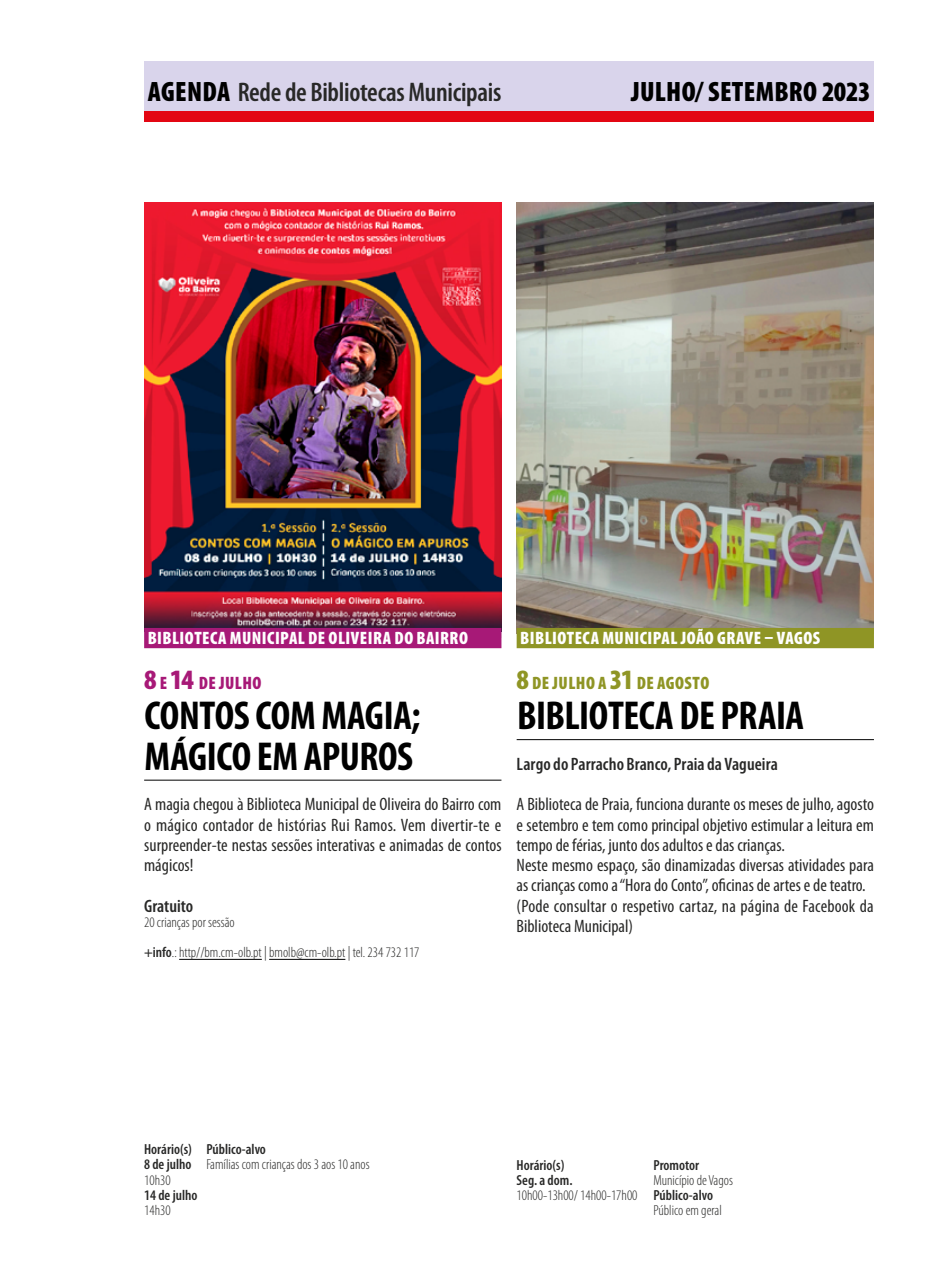
<style>
.page{position:relative;width:925px;height:1276px;background:#fff}
.page>*{position:absolute;margin:0;border:0;box-sizing:border-box;transform-origin:0 0}
.t1{font:700 condensed 40.5px/40.5px "Myriad Pro";letter-spacing:-.01em;color:#000}
.t2{font:900 condensed 28.12px "Myriad Pro";letter-spacing:.01em;color:#000}
.t3{font:600 condensed 27px "Myriad Pro";letter-spacing:-.01em;color:#282827}
.t4{font:condensed 18px/20.2px "Myriad Pro";color:#282827}
.t5{font:900 condensed 18px "Myriad Pro";letter-spacing:.025em;color:#fff}
.t6{font:600 condensed 18px "Myriad Pro";letter-spacing:.005em;color:#282827}
.t7{font:900 condensed 18px "Myriad Pro";letter-spacing:.03em;color:#8f9525}
.t8{font:900 condensed 18px "Myriad Pro";letter-spacing:.025em;color:#a71977}
.t9{font:300 condensed 14.62px/30.4px "Myriad Pro";color:#282827}
.t10{font:600 condensed 14.62px/15.1px "Myriad Pro";color:#282827}
.s1{font-weight:900;font-size:28.12px;color:#000}
.s2{font-size:28.12px}
.s3{font-weight:600}
</style>
<div class="page">
<div style="left:144px;top:61px;width:730px;height:50px;background:#d9d4eb"></div>
<div style="left:144px;top:111px;width:730px;height:11px;background:#e30613"></div>
<img style="left:517px;top:202px;width:357px;height:426px">
<div style="left:517px;top:628px;width:357px;height:20px;background:#8f9525"></div>
<hr style="left:517px;top:739px;width:357px;height:1px;background:#000">
<img style="left:144px;top:203px;width:357px;height:425px">
<div style="left:144px;top:628px;width:357px;height:20px;background:#a71977"></div>
<hr style="left:144px;top:780px;width:357px;height:1px;background:#000">
<hr style="left:179px;top:959px;width:83px;height:1px;background:#000">
<hr style="left:269px;top:959px;width:76px;height:1px;background:#000">
<h3 class="t3" style="left:148px;top:78px;width:355px"><span class="s1">AGENDA</span> Rede de Bibliotecas Municipais</h3>
<h2 class="t2" style="left:631px;top:76px;width:241px">JULHO/ SETEMBRO 2023</h2>
<p class="t5" style="left:148px;top:628px;width:322px">BIBLIOTECA MUNICIPAL DE OLIVEIRA DO BAIRRO</p>
<p class="t8" style="left:144px;top:672px;width:119px"><span class="s2">8</span> E <span class="s2">14</span> DE JULHO</p>
<h1 class="t1" style="left:145px;top:696px;width:278px">CONTOS COM MAGIA;<br>MÁGICO EM APUROS</h1>
<p class="t4" style="left:144px;top:794px;width:359px;text-align:justify">A magia chegou à Biblioteca Municipal de Oliveira do Bairro com o mágico contador de histórias Rui Ramos. Vem divertir-te e surpreender-te nestas sessões interativas e animadas de contos mágicos!</p>
<p class="t6" style="left:144px;top:895px;width:51px">Gratuito</p>
<p class="t9" style="left:144px;top:907px;width:277px">20 crianças por sessão<br><span class="s3">+info</span>.: http//bm.cm-olb.pt | bmolb@cm-olb.pt | tel. 234 732 117</p>
<p class="t5" style="left:520px;top:628px;width:302px">BIBLIOTECA MUNICIPAL JOÃO GRAVE – VAGOS</p>
<p class="t7" style="left:517px;top:672px;width:194px"><span class="s2">8</span> DE JULHO A <span class="s2">31</span> DE AGOSTO</p>
<h1 class="t1" style="left:517px;top:696px;width:289px">BIBLIOTECA DE PRAIA</h1>
<p class="t6" style="left:517px;top:754px;width:263px">Largo do Parracho Branco, Praia da Vagueira</p>
<p class="t4" style="left:517px;top:794px;width:359px">A Biblioteca de Praia, funciona durante os meses de julho, agosto e setembro e tem como principal objetivo estimular a leitura em tempo de férias, junto dos adultos e das crianças.<br>Neste mesmo espaço, são dinamizadas diversas atividades para as crianças como a “Hora do Conto”, oficinas de artes e de teatro. (Pode consultar o respetivo cartaz, na página de Facebook da Biblioteca Municipal)</p>
<p class="t10" style="left:144px;top:1142px;width:49px">Horário(s)<br>8 de julho</p>
<p class="t9" style="left:144px;top:1164px;width:28px">10h30</p>
<p class="t10" style="left:144px;top:1187px;width:55px">14 de julho</p>
<p class="t9" style="left:144px;top:1195px;width:28px">14h30</p>
<p class="t10" style="left:206px;top:1142px;width:61px">Público-alvo</p>
<p class="t9" style="left:206px;top:1149px;width:165px">Famílias com crianças dos 3 aos 10 anos</p>
<p class="t10" style="left:517px;top:1157px;width:57px">Horário(s)<br>Seg. a dom.</p>
<p class="t9" style="left:517px;top:1180px;width:122px">10h00-13h00/ 14h00-17h00</p>
<p class="t10" style="left:653px;top:1157px;width:47px">Promotor</p>
<p class="t9" style="left:653px;top:1165px;width:81px">Município de Vagos</p>
<p class="t10" style="left:653px;top:1188px;width:61px">Público-alvo</p>
<p class="t9" style="left:653px;top:1195px;width:70px">Público em geral</p>
</div>
